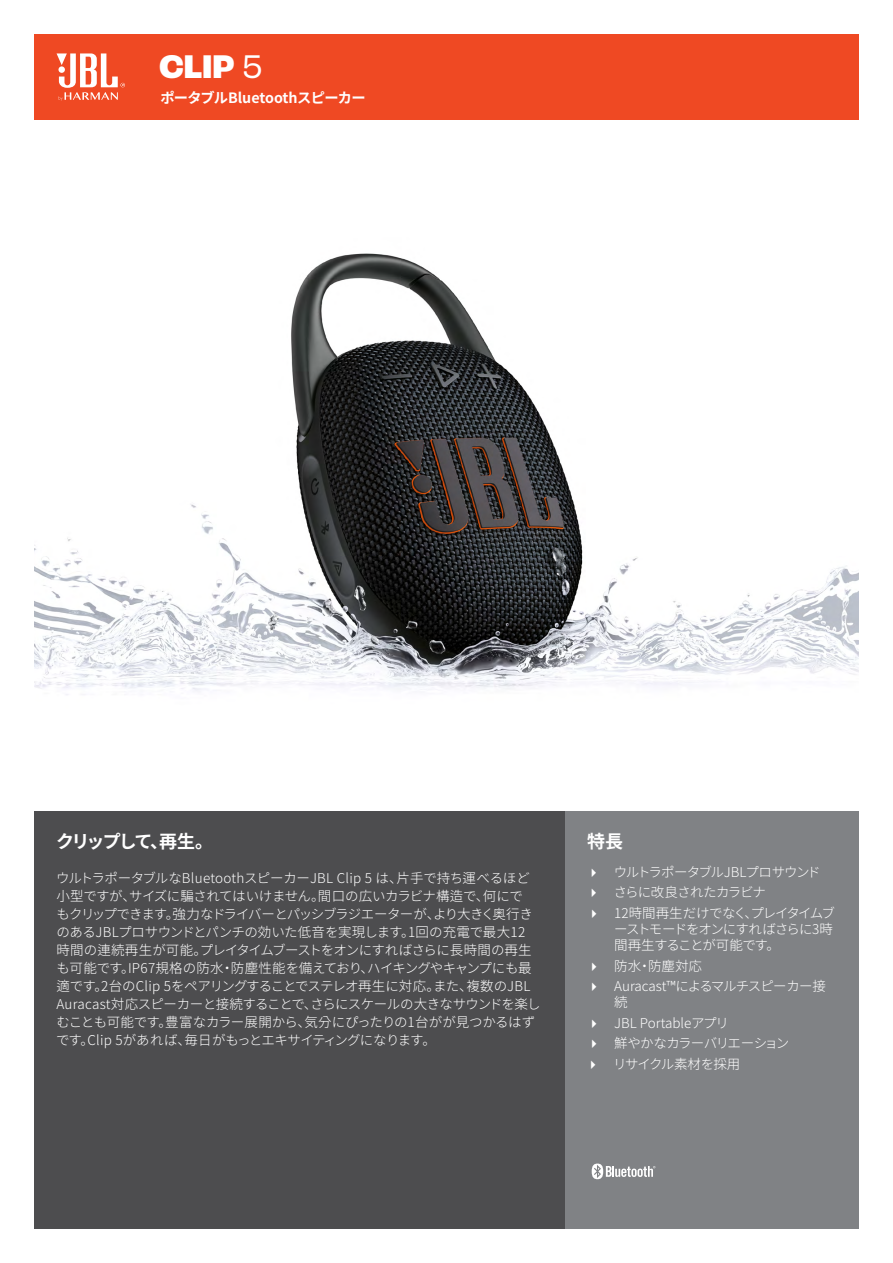
<style>
.page{position:relative;width:893px;height:1263px;background:#fff}
.page>*{position:absolute;margin:0;border:0;box-sizing:border-box;transform-origin:0 0}
.t1{font:800 34.5px "Roc Grotesk";color:#fff}
.t2{font:700 18px "Noto Sans CJ Kkr";letter-spacing:-.105em;color:#fff}
.t3{font:700 14.25px "Noto Sans CJ Kkr";letter-spacing:-.03em;color:#fff}
.t4{font:300 13.5px/18px "Noto Sans CJ Kkr";letter-spacing:-.035em;color:#fff}
.t5{font:300 13.5px/20.4px "Noto Sans CJ Kkr";letter-spacing:-.06em;color:#fff}
.t6{font:300 13.5px/16.2px "Noto Sans CJ Kkr";letter-spacing:-.07em;color:#fff}
.s1{font-weight:400}
</style>
<div class="page">
<img style="left:34px;top:253px;width:825px;height:442px">
<div style="left:34px;top:34px;width:825px;height:85px;background:#ef4923"></div>
<svg style="left:57px;top:53px;width:68px;height:48px"></svg>
<div style="left:565px;top:811px;width:294px;height:418px;background:#808285"></div>
<div style="left:34px;top:811px;width:531px;height:418px;background:#4d4d4f"></div>
<svg style="left:592px;top:1163px;width:63px;height:16px"></svg>
<h1 class="t1" style="left:159px;top:45px;width:105px">CLIP <span class="s1">5</span></h1>
<p class="t3" style="left:160px;top:90px;width:207px">ポータブルBluetoothスピーカー</p>
<h2 class="t2" style="left:56px;top:831px;width:159px">クリップして、再生。</h2>
<p class="t4" style="left:56px;top:869px;width:486px">ウルトラポータブルなBluetoothスピーカーJBL Clip 5 は、片手で持ち運べるほど小型ですが、サイズに騙されてはいけません。間口の広いカラビナ構造で、何にで<br>もクリップできます。強力なドライバーとパッシブラジエーターが、より大きく奥行きのあるJBLプロサウンドとパンチの効いた低音を実現します。1回の充電で最大12時間の連続再生が可能。プレイタイムブーストをオンにすればさらに長時間の再生も可能です。IP67規格の防水・防塵性能を備えており、ハイキングやキャンプにも最適です。2台のClip 5をペアリングすることでステレオ再生に対応。また、複数のJBL Auracast対応スピーカーと接続することで、さらにスケールの大きなサウンドを楽しむことも可能です。豊富なカラー展開から、気分にぴったりの1台がが見つかるはずです。Clip 5があれば、毎日がもっとエキサイティングになります。</p>
<h2 class="t2" style="left:587px;top:831px;width:37px">特長</h2>
<p class="t5" style="left:614px;top:862px;width:223px">ウルトラポータブルJBLプロサウンドさらに改良されたカラビナ<br>12時間再生だけでなく、プレイタイムブ</p>
<p class="t6" style="left:614px;top:921px;width:220px">ーストモードをオンにすればさらに3時間再生することが可能です。</p>
<p class="t4" style="left:614px;top:956px;width:213px;line-height:20.4px">防水・防塵対応<br>Auracast™によるマルチスピーカー接</p>
<p class="t4" style="left:613px;top:992px;width:177px;line-height:20.4px">続<br>JBL Portableアプリ<br>鮮やかなカラーバリエーションリサイクル素材を採用</p>
</div>
